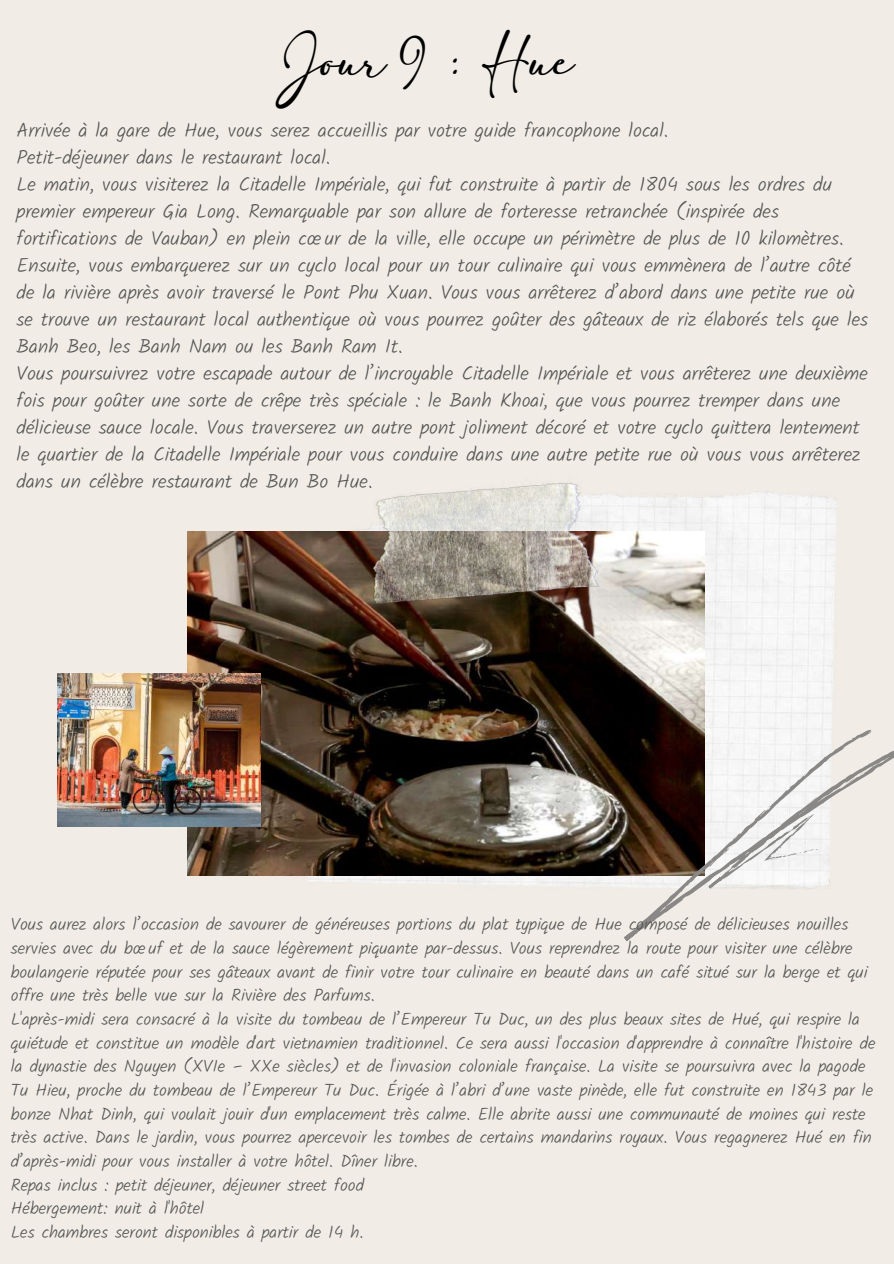
<style>
.page{position:relative;width:894px;height:1264px;background:#fff}
.page>*{position:absolute;margin:0;border:0;box-sizing:border-box;transform-origin:0 0}
.t1{font:37.5px "adelia";color:#000}
.t2{font:300 19.8px/27px "Kalam";color:#545453}
.t3{font:300 17.25px/23.7px "Kalam";color:#545453}
</style>
<div class="page">
<div style="left:0;top:0;width:893px;height:1263px;background:#f1ede6"></div>
<img style="left:308px;top:491px;width:528px;height:396px">
<img style="left:187px;top:531px;width:517px;height:344px">
<img style="left:362px;top:482px;width:246px;height:130px">
<svg style="left:623px;top:728px;width:270px;height:213px"></svg>
<svg style="left:798px;top:848px;width:20px;height:6px"></svg>
<svg style="left:769px;top:856px;width:17px;height:4px"></svg>
<svg style="left:777px;top:844px;width:7px;height:5px"></svg>
<svg style="left:781px;top:812px;width:28px;height:24px"></svg>
<svg style="left:724px;top:865px;width:12px;height:8px"></svg>
<svg style="left:711px;top:879px;width:10px;height:9px"></svg>
<svg style="left:850px;top:763px;width:27px;height:15px"></svg>
<img style="left:58px;top:673px;width:202px;height:153px">
<h1 class="t1" style="left:276px;top:48px;width:300px">Jour 9 : Hue</h1>
<p class="t2" style="left:17px;top:116px;width:853px">Arrivée à la gare de Hue, vous serez accueillis par votre guide francophone local.<br>Petit-déjeuner dans le restaurant local.<br>Le matin, vous visiterez la Citadelle Impériale, qui fut construite à partir de 1804 sous les ordres du premier empereur Gia Long. Remarquable par son allure de forteresse retranchée (inspirée des fortifications de Vauban) en plein cœur de la ville, elle occupe un périmètre de plus de 10 kilomètres.<br>Ensuite, vous embarquerez sur un cyclo local pour un tour culinaire qui vous emmènera de l’autre côté de la rivière après avoir traversé le Pont Phu Xuan. Vous vous arrêterez d’abord dans une petite rue où se trouve un restaurant local authentique où vous pourrez goûter des gâteaux de riz élaborés tels que les Banh Beo, les Banh Nam ou les Banh Ram It.<br>Vous poursuivrez votre escapade autour de l’incroyable Citadelle Impériale et vous arrêterez une deuxième fois pour goûter une sorte de crêpe très spéciale : le Banh Khoai, que vous pourrez tremper dans une délicieuse sauce locale. Vous traverserez un autre pont joliment décoré et votre cyclo quittera lentement le quartier de la Citadelle Impériale pour vous conduire dans une autre petite rue où vous vous arrêterez dans un célèbre restaurant de Bun Bo Hue.</p>
<p class="t3" style="left:11px;top:912px;width:865px">Vous aurez alors l’occasion de savourer de généreuses portions du plat typique de Hue composé de délicieuses nouilles servies avec du bœuf et de la sauce légèrement piquante par-dessus. Vous reprendrez la route pour visiter une célèbre boulangerie réputée pour ses gâteaux avant de finir votre tour culinaire en beauté dans un café situé sur la berge et qui offre une très belle vue sur la Rivière des Parfums.<br>L'après-midi sera consacré à la visite du tombeau de l’Empereur Tu Duc, un des plus beaux sites de Hué, qui respire la quiétude et constitue un modèle d'art vietnamien traditionnel. Ce sera aussi l'occasion d'apprendre à connaître l'histoire de la dynastie des Nguyen (XVIe – XXe siècles) et de l'invasion coloniale française. La visite se poursuivra avec la pagode Tu Hieu, proche du tombeau de l’Empereur Tu Duc. Érigée à l’abri d’une vaste pinède, elle fut construite en 1843 par le bonze Nhat Dinh, qui voulait jouir d'un emplacement très calme. Elle abrite aussi une communauté de moines qui reste très active. Dans le jardin, vous pourrez apercevoir les tombes de certains mandarins royaux. Vous regagnerez Hué en fin d’après-midi pour vous installer à votre hôtel. Dîner libre.<br>Repas inclus : petit déjeuner, déjeuner street food<br>Hébergement: nuit à l'hôtel<br>Les chambres seront disponibles à partir de 14 h.</p>
</div>
